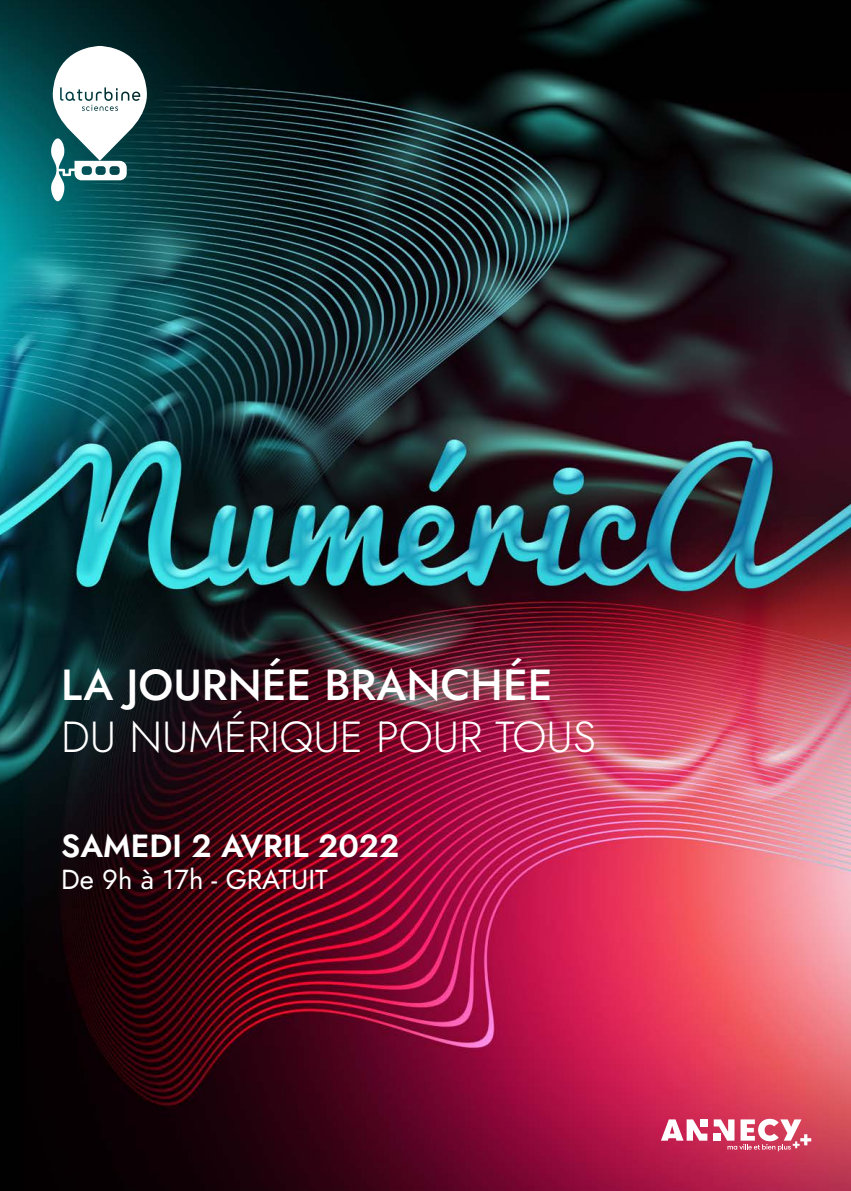
<style>
.page{position:relative;width:851px;height:1191px;background:#fff}
.page>*{position:absolute;margin:0;border:0;box-sizing:border-box;transform-origin:0 0}
.t1{font:300 43.4px "Jost";color:#fff}
.t2{font:500 43.4px "Jost";color:#fff}
.t3{font:600 32px "Jost";color:#fff}
.t4{font:27.4px "Jost";color:#fff}
</style>
<div class="page">
<img style="left:0;top:0;width:850px;height:1191px">
<svg style="left:50px;top:46px;width:99px;height:155px"></svg>
<svg style="left:660px;top:1119px;width:47px;height:21px"></svg>
<svg style="left:713px;top:1118px;width:98px;height:33px"></svg>
<p class="t2" style="left:61px;top:655px;width:493px">LA JOURNÉE BRANCHÉE</p>
<p class="t1" style="left:61px;top:707px;width:536px">DU NUMÉRIQUE POUR TOUS</p>
<p class="t3" style="left:61px;top:823px;width:339px">SAMEDI 2 AVRIL 2022</p>
<p class="t4" style="left:61px;top:861px;width:268px">De 9h à 17h - GRATUIT</p>
</div>
